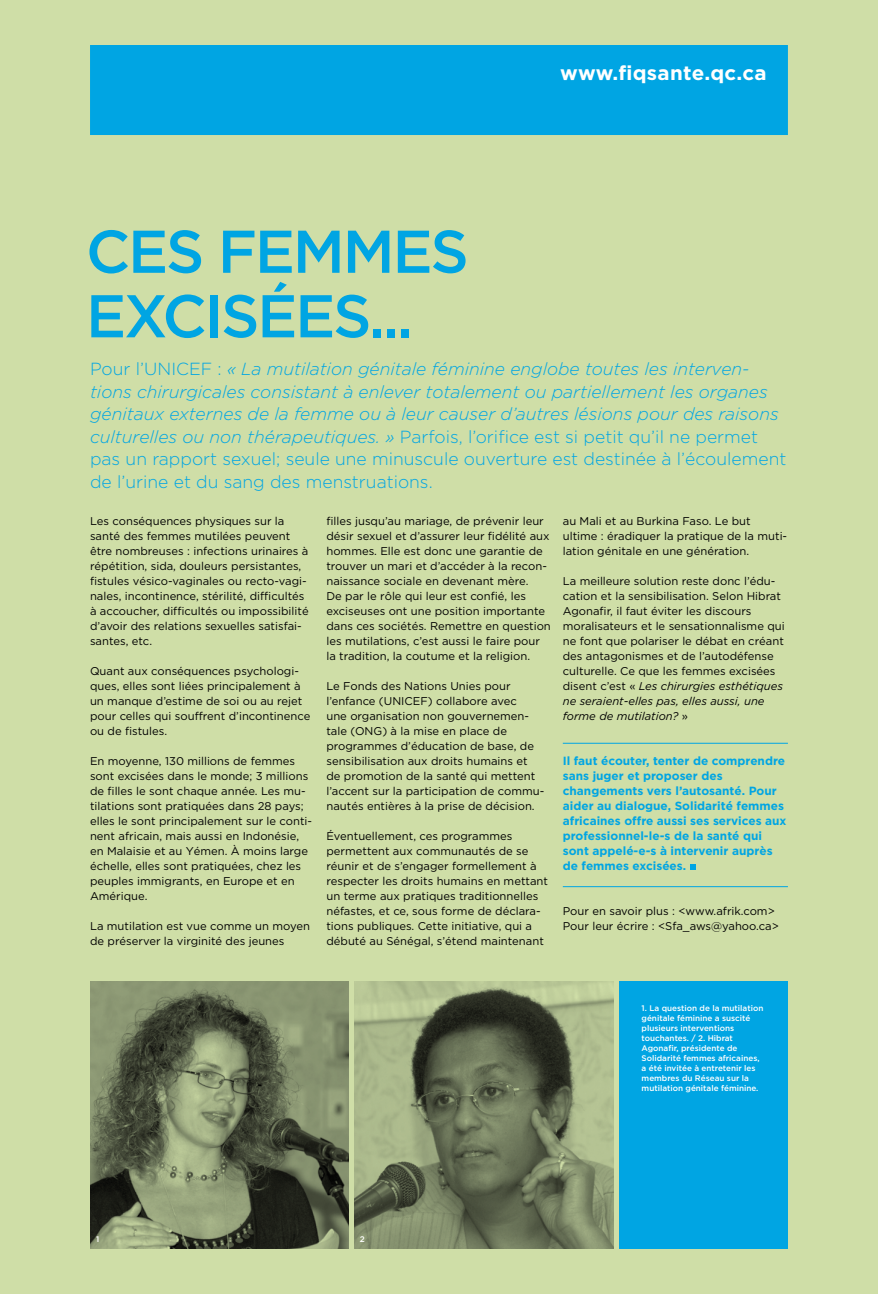
<style>
.page{position:relative;width:878px;height:1294px;background:#cfdea7}
.page>*{position:absolute;margin:0;border:0;box-sizing:border-box;transform-origin:0 0}
.t1{font:500 60.12px/64.5px "Gotham";letter-spacing:-.04em;color:#00a5e3}
.t2{font:700 20px "Gotham";letter-spacing:.01em;color:#fff}
.t3{font:italic 300 17.5px/22.5px "Gotham";color:#00a5e3}
.t4{font:700 11.88px/15px "Gotham";color:#00a5e3}
.t5{font:11.25px/15px "Gotham";color:#000}
.t6{font:500 8.12px/10px "Gotham";color:#fff}
.s1{font-style:normal}
.s2{font-style:italic}
</style>
<div class="page">
<div style="left:619px;top:981px;width:169px;height:268px;background:#00a5e3"></div>
<svg style="left:690px;top:864px;width:5px;height:6px"></svg>
<img style="left:90px;top:981px;width:259px;height:268px">
<hr style="left:562px;top:743px;width:226px;height:1px;background:#00a5e3">
<hr style="left:562px;top:886px;width:226px;height:1px;background:#00a5e3">
<img style="left:354px;top:981px;width:259px;height:268px">
<div style="left:94px;top:49px;width:690px;height:82px;background:#00a5e3"></div>
<div style="left:90px;top:45px;width:697px;height:90px;border:8px solid #00a5e3"></div>
<h2 class="t2" style="left:560px;top:61px;width:208px">www.fiqsante.qc.ca</h2>
<h1 class="t1" style="left:86px;top:218px;width:384px">Ces femmes excisées...</h1>
<p class="t3" style="left:90px;top:358px;width:697px"><span class="s1">Pour l’UNICEF :</span> « La mutilation génitale féminine englobe toutes les interven&shy;tions chirurgicales consistant à enlever totalement ou partiellement les organes génitaux externes de la femme ou à leur causer d’autres lésions pour des raisons culturelles ou non thérapeutiques. » <span class="s1">Parfois, l’orifice est si petit qu’il ne permet pas un rapport sexuel; seule une minuscule ouverture est destinée à l’écoulement de l’urine et du sang des menstruations.</span></p>
<p class="t5" style="left:90px;top:513px;width:220px">Les conséquences physiques sur la santé des femmes mutilées peuvent être nombreuses : infections urinaires à répétition, sida, douleurs persistantes, fistules vésico-vaginales ou recto-vagi&shy;nales, incontinence, stérilité, difficultés à accoucher, difficultés ou impossibilité d’avoir des relations sexuelles satisfai&shy;santes, etc.</p>
<p class="t5" style="left:90px;top:663px;width:222px">Quant aux conséquences psychologi&shy;ques, elles sont liées principalement à un manque d’estime de soi ou au rejet pour celles qui souffrent d’incontinence ou de fistules.</p>
<p class="t5" style="left:90px;top:753px;width:224px">En moyenne, 130 millions de femmes sont excisées dans le monde; 3 millions de filles le sont chaque année. Les mu&shy;tilations sont pratiquées dans 28 pays; elles le sont principalement sur le conti&shy;nent africain, mais aussi en Indonésie, en Malaisie et au Yémen. À moins large échelle, elles sont pratiquées, chez les peuples immigrants, en Europe et en Amérique.</p>
<p class="t5" style="left:90px;top:918px;width:221px">La mutilation est vue comme un moyen de préserver la virginité des jeunes</p>
<p class="t5" style="left:326px;top:513px;width:226px">filles jusqu’au mariage, de prévenir leur désir sexuel et d’assurer leur fidélité aux hommes. Elle est donc une garantie de trouver un mari et d’accéder à la recon&shy;naissance sociale en devenant mère.<br>De par le rôle qui leur est confié, les exciseuses ont une position importante dans ces sociétés. Remettre en question les mutilations, c’est aussi le faire pour la tradition, la coutume et la religion.</p>
<p class="t5" style="left:326px;top:678px;width:219px">Le Fonds des Nations Unies pour l’enfance (UN ICEF) collabore avec<br>une organisation non gouvernemen&shy;tale (ONG) à la mise en place de programmes d’éducation de base, de sensibilisation aux droits humains et de promotion de la santé qui mettent l’accent sur la participation de commu&shy;nautés entières à la prise de décision.</p>
<p class="t5" style="left:326px;top:828px;width:223px">Éventuellement, ces programmes permettent aux communautés de se réunir et de s’engager formellement à respecter les droits humains en mettant un terme aux pratiques traditionnelles néfastes, et ce, sous forme de déclara&shy;tions publiques. Cette initiative, qui a débuté au Sénégal, s’étend maintenant</p>
<p class="t5" style="left:562px;top:513px;width:226px">au Mali et au Burkina Faso. Le but ultime : éradiquer la pratique de la muti&shy;lation génitale en une génération.</p>
<p class="t5" style="left:562px;top:573px;width:223px">La meilleure solution reste donc l’édu&shy;cation et la sensibilisation. Selon Hibrat Agonafir, il faut éviter les discours moralisateurs et le sensationnalisme qui ne font que polariser le débat en créant des antagonismes et de l’autodéfense culturelle. Ce que les femmes excisées disent c’est « <span class="s2">Les chirurgies esthétiques ne seraient-elles pas, elles aussi, une forme de mutilation?</span> »</p>
<p class="t4" style="left:562px;top:753px;width:225px">Il faut écouter, tenter de comprendre sans juger et proposer des changements vers l’autosanté. Pour aider au dialogue, Solidarité femmes africaines offre aussi ses services aux professionnel-le-s de la santé qui sont appelé-e-s à intervenir auprès de femmes excisées.</p>
<p class="t5" style="left:562px;top:903px;width:218px">Pour en savoir plus : &lt;www.afrik.com&gt;<br>Pour leur écrire : &lt;Sfa_aws@yahoo.ca&gt;</p>
<p class="t6" style="left:641px;top:1002px;width:123px">1. La question de la mutilation génitale féminine a suscité plusieurs interventions touchantes. / 2. Hibrat<br>Agonafir, présidente de<br>Solidarité femmes africaines, a été invitée à entretenir les membres du Réseau sur la mutilation génitale féminine.</p>
<p class="t6" style="left:96px;top:1234px;width:5px">1</p>
<p class="t6" style="left:360px;top:1234px;width:6px">2</p>
</div>
